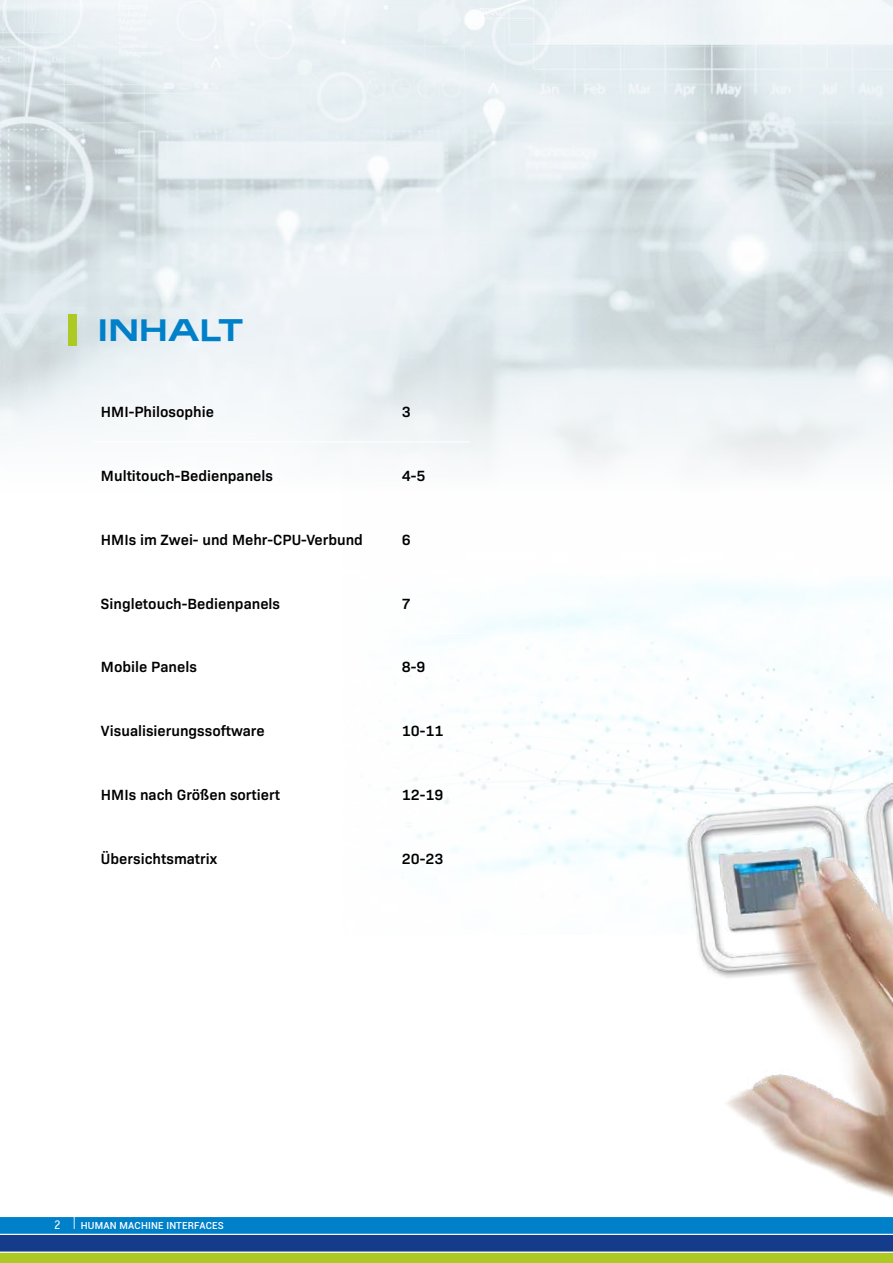
<style>
.page{position:relative;width:893px;height:1263px;background:#fff}
.page>*{position:absolute;margin:0;border:0;box-sizing:border-box;transform-origin:0 0}
.t1{font:700 31.5px "Micro Extend FLF";letter-spacing:.03em;color:#0080c9}
.t2{font:600 15px "Bio Sans";color:#000}
.t3{font:500 9.75px "Roboto";letter-spacing:.02em;color:#fff}
.s1{font-family:"Officina Sans EF";font-weight:400;font-size:13.5px}
</style>
<div class="page">
<img style="left:409px;top:583px;width:484px;height:296px">
<img style="left:521px;top:732px;width:372px;height:465px">
<img style="left:0;top:0;width:893px;height:472px">
<svg style="left:0;top:1217px;width:893px;height:46px;background:#3b7e90"></svg>
<hr style="left:92px;top:442px;width:293px;height:1px;background:#fff">
<hr style="left:385px;top:442px;width:85px;height:1px;background:#fff">
<hr style="left:385px;top:633px;width:85px;height:1px;background:#fff">
<hr style="left:385px;top:697px;width:85px;height:1px;background:#fff">
<hr style="left:385px;top:760px;width:85px;height:1px;background:#fff">
<hr style="left:385px;top:824px;width:85px;height:1px;background:#fff">
<div style="left:69px;top:315px;width:8px;height:31px;background:#adca24"></div>
<h1 class="t1" style="left:98px;top:312px;width:147px">INHALT</h1>
<p class="t2" style="left:101px;top:401px;width:115px">HMI-Philosophie</p>
<p class="t2" style="left:402px;top:401px;width:10px">3</p>
<p class="t2" style="left:101px;top:464px;width:174px">Multitouch-Bedienpanels</p>
<p class="t2" style="left:402px;top:464px;width:25px">4-5</p>
<p class="t2" style="left:101px;top:528px;width:263px">HMIs im Zwei- und Mehr-CPU-Verbund</p>
<p class="t2" style="left:402px;top:528px;width:10px">6</p>
<p class="t2" style="left:101px;top:592px;width:181px">Singletouch-Bedienpanels</p>
<p class="t2" style="left:402px;top:592px;width:10px">7</p>
<p class="t2" style="left:101px;top:656px;width:97px">Mobile Panels</p>
<p class="t2" style="left:402px;top:656px;width:25px">8-9</p>
<p class="t2" style="left:101px;top:720px;width:165px">Visualisierungssoftware</p>
<p class="t2" style="left:402px;top:720px;width:43px">10-11</p>
<p class="t2" style="left:101px;top:783px;width:181px">HMIs nach Größen sortiert</p>
<p class="t2" style="left:402px;top:783px;width:43px">12-19</p>
<p class="t2" style="left:101px;top:847px;width:118px">Übersichtsmatrix</p>
<p class="t2" style="left:402px;top:847px;width:43px">20-23</p>
<p class="t3" style="left:54px;top:1219px;width:171px"><span class="s1">2</span> <sup>|</sup> HUMAN MACHINE INTERFACES</p>
</div>
